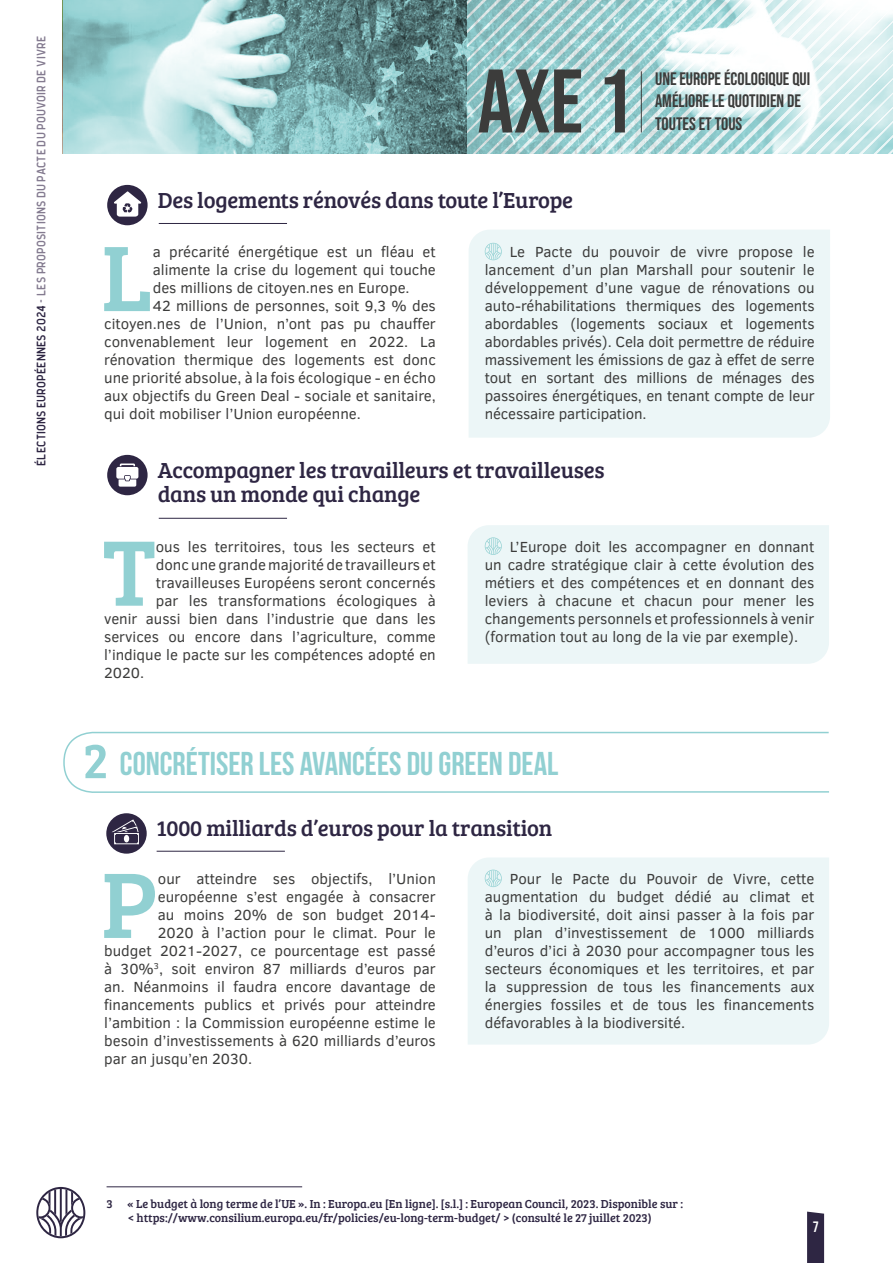
<style>
.page{position:relative;width:893px;height:1263px;background:#fff}
.page>*{position:absolute;margin:0;border:0;box-sizing:border-box;transform-origin:0 0}
.t1{font:96.15px "Bree Serif";color:#91d0d2}
.t2{font:90px "Bebas Neue";color:#3c3c3b}
.t3{font:700 33px "Bebas Neue";color:#91d0d2}
.t4{font:22.5px/24px "Bree Serif";letter-spacing:-.01em;color:#2e2643}
.t5{font:18px/22.5px "Bebas Neue";color:#3c3c3b}
.t6{font:15px/18px "Clear Sans";color:#3c3c3b;text-align:justify}
.t7{font:15px "Bebas Neue";color:#fff}
.t8{font:12px/14.4px "Bree Serif";color:#2e2643}
.t9{font:12px "Oregon";letter-spacing:.01em;color:#847b90}
.s1{color:#2e2643}
.s2{font-family:"Bree Serif";font-weight:400;font-size:51px}
</style>
<div class="page">
<svg style="left:807px;top:1211px;width:17px;height:52px"></svg>
<svg style="left:36px;top:1187px;width:49px;height:51px"></svg>
<svg style="left:63px;top:0;width:830px;height:154px;background:#90babb"></svg>
<svg style="left:453px;top:0;width:439px;height:154px"></svg>
<hr style="left:641px;top:71px;width:1px;height:61px;background:#3c3c3b">
<div style="left:468px;top:858px;width:361px;height:186px;background:#ecf6f7"></div>
<div style="left:469px;top:230px;width:361px;height:208px;background:#ecf6f7"></div>
<div style="left:468px;top:525px;width:361px;height:139px;background:#ecf6f7"></div>
<hr style="left:107px;top:1186px;width:195px;height:1px;background:#2e2643">
<div style="left:106px;top:813px;width:41px;height:41px;background:#2e2643;border-radius:50%"></div>
<hr style="left:157px;top:851px;width:128px;height:1px;background:#2e2643">
<div style="left:107px;top:455px;width:41px;height:40px;background:#2e2643;border-radius:50%"></div>
<hr style="left:159px;top:518px;width:128px;height:1px;background:#2e2643">
<svg style="left:116px;top:463px;width:22px;height:24px"></svg>
<div style="left:107px;top:185px;width:41px;height:40px;background:#2e2643;border-radius:50%"></div>
<hr style="left:159px;top:223px;width:128px;height:1px;background:#2e2643">
<svg style="left:114px;top:191px;width:27px;height:26px"></svg>
<svg style="left:112px;top:819px;width:27px;height:25px"></svg>
<svg style="left:63px;top:731px;width:766px;height:62px"></svg>
<svg style="left:485px;top:870px;width:17px;height:17px"></svg>
<svg style="left:485px;top:537px;width:17px;height:18px"></svg>
<svg style="left:485px;top:243px;width:17px;height:17px"></svg>
<p class="t9" style="left:35px;top:466px;width:431px;rotate:-90deg"><span class="s1">Élections européennes 2024</span> - les Propositions du Pacte du Pouvoir de Vivre</p>
<h2 class="t2" style="left:478px;top:50px;width:157px">AXE 1</h2>
<p class="t5" style="left:655px;top:67px;width:157px">UNE EUROPE ÉCOLOGIQUE QUI<br>AMÉLIORE LE QUOTIDIEN DE<br>TOUTES ET TOUS</p>
<h3 class="t4" style="left:158px;top:187px;width:417px">Des logements rénovés dans toute l’Europe</h3>
<h1 class="t1" style="left:101px;top:208px;width:53px">L</h1>
<p class="t6" style="left:153px;top:243px;width:285px">a précarité énergétique est un fléau et</p>
<p class="t6" style="left:153px;top:261px;width:285px">alimente la crise du logement qui touche</p>
<p class="t6" style="left:153px;top:279px;width:258px">des millions de citoyen.nes en Europe.</p>
<p class="t6" style="left:153px;top:297px;width:285px">42 millions de personnes, soit 9,3 % des</p>
<p class="t6" style="left:104px;top:315px;width:333px">citoyen.nes de l’Union, n’ont pas pu chauffer</p>
<p class="t6" style="left:104px;top:333px;width:333px">convenablement leur logement en 2022. La</p>
<p class="t6" style="left:104px;top:351px;width:333px">rénovation thermique des logements est donc</p>
<p class="t6" style="left:104px;top:369px;width:333px">une priorité absolue, à la fois écologique - en écho</p>
<p class="t6" style="left:104px;top:387px;width:333px">aux objectifs du Green Deal - sociale et sanitaire,</p>
<p class="t6" style="left:104px;top:405px;width:258px">qui doit mobiliser l’Union européenne.</p>
<p class="t6" style="left:485px;top:243px;width:331px;text-indent:25px">Le Pacte du pouvoir de vivre propose le lancement d’un plan Marshall pour soutenir le développement d’une vague de rénovations ou auto-réhabilitations thermiques des logements abordables (logements sociaux et logements abordables privés). Cela doit permettre de réduire massivement les émissions de gaz à effet de serre tout en sortant des millions de ménages des passoires énergétiques, en tenant compte de leur nécessaire participation.</p>
<h3 class="t4" style="left:158px;top:457px;width:448px">Accompagner les travailleurs et travailleuses dans un monde qui change</h3>
<h1 class="t1" style="left:103px;top:502px;width:55px">T</h1>
<p class="t6" style="left:156px;top:537px;width:281px">ous les territoires, tous les secteurs et</p>
<p class="t6" style="left:156px;top:555px;width:281px">donc une grande majorité de travailleurs et</p>
<p class="t6" style="left:156px;top:573px;width:281px">travailleuses Européens seront concernés</p>
<p class="t6" style="left:156px;top:591px;width:281px">par les transformations écologiques à</p>
<p class="t6" style="left:104px;top:609px;width:333px">venir aussi bien dans l’industrie que dans les</p>
<p class="t6" style="left:104px;top:627px;width:333px">services ou encore dans l’agriculture, comme</p>
<p class="t6" style="left:104px;top:645px;width:333px">l’indique le pacte sur les compétences adopté en</p>
<p class="t6" style="left:104px;top:663px;width:41px">2020.</p>
<p class="t6" style="left:485px;top:538px;width:331px;text-indent:25px">L’Europe doit les accompagner en donnant un cadre stratégique clair à cette évolution des métiers et des compétences et en donnant des leviers à chacune et chacun pour mener les changements personnels et professionnels à venir (formation tout au long de la vie par exemple).</p>
<h3 class="t3" style="left:82px;top:745px;width:477px"><span class="s2">2</span> CONCRÉTISER LES AVANCÉES DU GREEN DEAL</h3>
<h3 class="t4" style="left:157px;top:815px;width:397px">1000 milliards d’euros pour la transition</h3>
<h1 class="t1" style="left:101px;top:834px;width:58px">P</h1>
<p class="t6" style="left:158px;top:870px;width:279px">our atteindre ses objectifs, l’Union</p>
<p class="t6" style="left:158px;top:888px;width:279px">européenne s’est engagée à consacrer</p>
<p class="t6" style="left:158px;top:906px;width:279px">au moins 20% de son budget 2014-</p>
<p class="t6" style="left:158px;top:924px;width:279px">2020 à l’action pour le climat. Pour le</p>
<p class="t6" style="left:104px;top:942px;width:333px">budget 2021-2027, ce pourcentage est passé</p>
<p class="t6" style="left:104px;top:960px;width:333px">à 30%<sup>3</sup>, soit environ 87 milliards d’euros par</p>
<p class="t6" style="left:104px;top:978px;width:333px">an. Néanmoins il faudra encore davantage de</p>
<p class="t6" style="left:104px;top:996px;width:333px">financements publics et privés pour atteindre</p>
<p class="t6" style="left:104px;top:1014px;width:333px">l’ambition : la Commission européenne estime le</p>
<p class="t6" style="left:104px;top:1032px;width:333px">besoin d’investissements à 620 milliards d’euros</p>
<p class="t6" style="left:104px;top:1050px;width:150px">par an jusqu’en 2030.</p>
<p class="t6" style="left:485px;top:870px;width:331px;text-indent:25px">Pour le Pacte du Pouvoir de Vivre, cette augmentation du budget dédié au climat et à la biodiversité, doit ainsi passer à la fois par un plan d’investissement de 1000 milliards d’euros d’ici à 2030 pour accompagner tous les secteurs économiques et les territoires, et par la suppression de tous les financements aux énergies fossiles et de tous les financements défavorables à la biodiversité.</p>
<p class="t8" style="left:128px;top:1195px;width:557px;text-indent:-21px">3 « Le budget à long terme de l’UE ». In : Europa.eu [En ligne]. [s.l.] : European Council, 2023. Disponible sur : &lt; https://www.consilium.europa.eu/fr/policies/eu-long-term-budget/ &gt; (consulté le 27 juillet 2023)</p>
<p class="t7" style="left:813px;top:1218px;width:7px">7</p>
</div>
